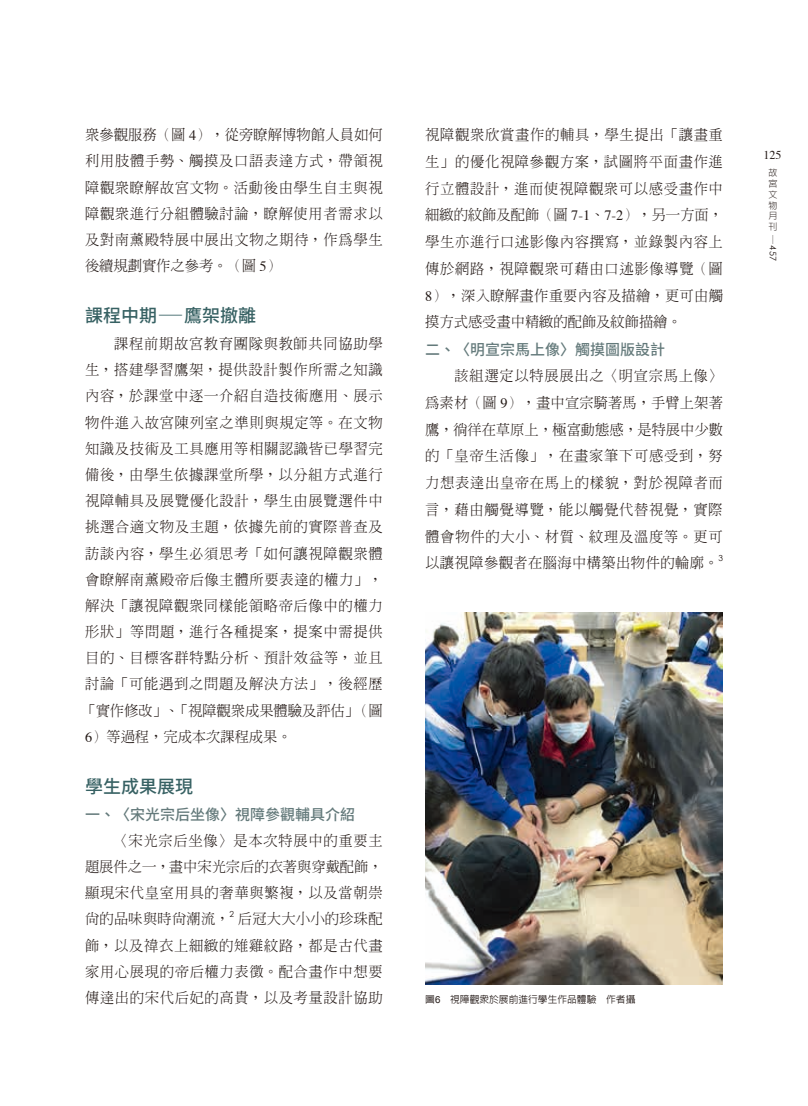
<style>
.page{position:relative;width:808px;height:1106px;background:#fff}
.page>*{position:absolute;margin:0;border:0;box-sizing:border-box;transform-origin:0 0}
.t1{font:500 18px "Noto Sans CJ Ktc";color:#376163}
.t2{font:500 15px "Noto Sans CJ Ktc";color:#647a7b}
.t3{font:300 14.25px/26.2px "AR Ming B5";letter-spacing:.05em;color:#231916;text-align:justify}
.t4{font:12px "Times";color:#231916}
.t5{font:500 9.75px "AR Hei B5";color:#231916}
.t6{font:300 9px/10.8px "AR Hei B5";color:#231916;text-align:justify}
.t7{font:9px "Century Gothic";color:#231916}
.t8{font:8.25px "Century Gothic";color:#231916}
.s1{font-family:"Times";font-weight:400}
.s2{font-family:"AR Hei B5";font-weight:300}
.s3{font-family:"Arial";font-weight:400}
</style>
<div class="page">
<img style="left:425px;top:612px;width:298px;height:372px">
<p class="t3" style="left:85px;top:122px;width:299px">眾參觀服務（圖 <span class="s1">4</span>），從旁瞭解博物館人員如何利用肢體手勢、觸摸及口語表達方式，帶領視障觀眾瞭解故宮文物。活動後由學生自主與視障觀眾進行分組體驗討論，瞭解使用者需求以及對南薰殿特展中展出文物之期待，作為學生後續規劃實作之參考。（圖 <span class="s1">5</span>）</p>
<p class="t1" style="left:85px;top:305px;width:172px">課程中期―鷹架撤離</p>
<p class="t3" style="left:81px;top:330px;width:303px">　　課程前期故宮教育團隊與教師共同協助學生，搭建學習鷹架，提供設計製作所需之知識內容，於課堂中逐一介紹自造技術應用、展示物件進入故宮陳列室之準則與規定等。在文物知識及技術及工具應用等相關認識皆已學習完備後，由學生依據課堂所學，以分組方式進行視障輔具及展覽優化設計，學生由展覽選件中挑選合適文物及主題，依據先前的實際普查及訪談內容，學生必須思考「如何讓視障觀眾體會瞭解南薰殿帝后像主體所要表達的權力」，解決「讓視障觀眾同樣能領略帝后像中的權力形狀」等問題，進行各種提案，提案中需提供目的、目標客群特點分析、預計效益等，並且討論「可能遇到之問題及解決方法」，後經歷「實作修改」、「視障觀眾成果體驗及評估」（圖<span class="s1">6</span>）等過程，完成本次課程成果。</p>
<p class="t1" style="left:85px;top:775px;width:109px">學生成果展現</p>
<p class="t2" style="left:85px;top:806px;width:271px">一、〈宋光宗后坐像〉視障參觀輔具介紹</p>
<p class="t3" style="left:85px;top:827px;width:299px">　　〈宋光宗后坐像〉是本次特展中的重要主題展件之一，畫中宋光宗后的衣著與穿戴配飾，顯現宋代皇室用具的奢華與繁複，以及當朝崇尚的品味與時尚潮流，</p>
<p class="t8" style="left:230px;top:908px;width:6px">2</p>
<p class="t3" style="left:85px;top:906px;width:299px;text-indent:153px">后冠大大小小的珍珠配飾，以及禕衣上細緻的雉雞紋路，都是古代畫家用心展現的帝后權力表徵。配合畫作中想要傳達出的宋代后妃的高貴，以及考量設計協助</p>
<p class="t3" style="left:425px;top:121px;width:299px;line-height:26.7px">視障觀眾欣賞畫作的輔具，學生提出「讓畫重生」的優化視障參觀方案，試圖將平面畫作進行立體設計，進而使視障觀眾可以感受畫作中細緻的紋飾及配飾（圖 <span class="s1">7-1</span>、<span class="s1">7-2</span>），另一方面，學生亦進行口述影像內容撰寫，並錄製內容上傳於網路，視障觀眾可藉由口述影像導覽（圖<span class="s1">8</span>），深入瞭解畫作重要內容及描繪，更可由觸摸方式感受畫中精緻的配飾及紋飾描繪。</p>
<p class="t2" style="left:425px;top:341px;width:241px">二、〈明宣宗馬上像〉觸摸圖版設計</p>
<p class="t3" style="left:425px;top:362px;width:299px;line-height:26.7px">　　該組選定以特展展出之〈明宣宗馬上像〉為素材（圖 <span class="s1">9</span>），畫中宣宗騎著馬，手臂上架著鷹，徜徉在草原上，極富動態感，是特展中少數的「皇帝生活像」，在畫家筆下可感受到，努力想表達出皇帝在馬上的樣貌，對於視障者而言，藉由觸覺導覽，能以觸覺代替視覺，實際體會物件的大小、材質、紋理及溫度等。更可以讓視障參觀者在腦海中構築出物件的輪廓。</p>
<p class="t8" style="left:718px;top:552px;width:6px">3</p>
<p class="t4" style="left:763px;top:147px;width:20px">125</p>
<p class="t6" style="left:768px;top:167px;width:10px">故宮文物月刊</p>
<p class="t7" style="left:779px;top:234px;width:28px;rotate:90deg"><span class="s2">─</span> 457</p>
<p class="t5" style="left:425px;top:994px;width:212px">圖<span class="s3">6</span> 視障觀眾於展前進行學生作品體驗　作者攝</p>
</div>
